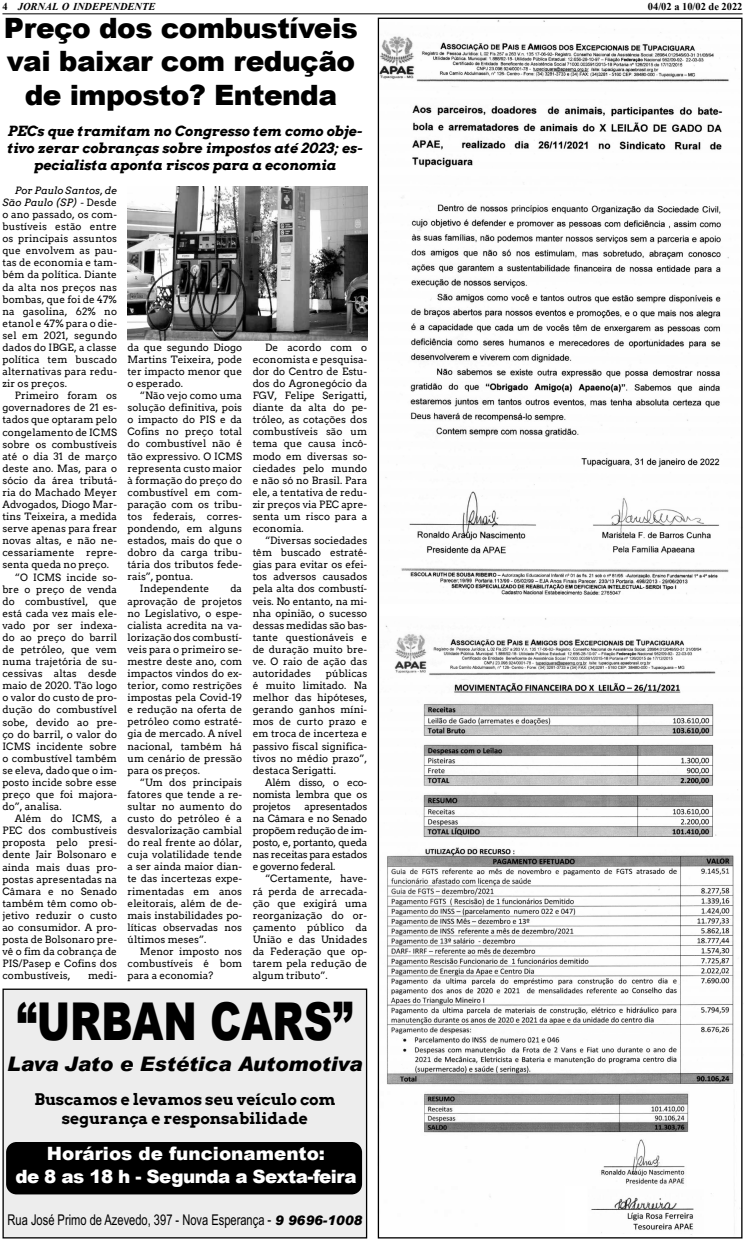
<style>
.page{position:relative;width:745px;height:1241px;background:#fff}
.page>*{position:absolute;margin:0;border:0;box-sizing:border-box;transform-origin:0 0}
.t1{font:900 52.15px "Arial";color:#000;scale:.77 1}
.t2{font:900 28px/33.6px "Arial";letter-spacing:-.02em;color:#000;text-align:center}
.t3{font:italic 900 20.04px "Arial";color:#000}
.t4{font:900 18.29px/23px "Arial";color:#fff;text-align:center}
.t5{font:700 15.66px/18.8px "Arvo";color:#000;text-align:center}
.t6{font:14.79px "Arial Th";color:#000}
.t7{font:italic 700 14px/16.8px "Arvo";color:#000;text-align:center}
.t8{font:italic 700 10.5px "Times New Roman";color:#000}
.t9{font:700 10.5px "Times New Roman";color:#000}
.t10{font:10.06px/12.1px "Arvo";color:#000;text-align:justify}
.s1{font-style:normal}
.s2{font-style:italic}
.s3{font-size:15.66px}
.s4{font-family:"Arial";font-weight:900;font-style:italic;font-size:13.04px}
</style>
<div class="page">
<hr style="left:2px;top:13px;width:740px;height:1px;background:#000">
<div style="left:3px;top:989px;width:363px;height:248px;background:#ededed"></div>
<div style="left:2px;top:988px;width:365px;height:250px;border:1px solid #000"></div>
<div style="left:6px;top:1141px;width:356px;height:53px;background:#000;border-radius:10px"></div>
<img style="left:379px;top:20px;width:357px;height:583px">
<img style="left:379px;top:616px;width:364px;height:476px">
<img style="left:570px;top:484px;width:156px;height:77px">
<img style="left:379px;top:1089px;width:361px;height:147px">
<img style="left:587px;top:1188px;width:116px;height:44px">
<div style="left:563px;top:1184px;width:24px;height:49px;background:#fff"></div>
<img style="left:127px;top:186px;width:240px;height:154px">
<p class="t8" style="left:2px;top:-1px;width:154px"><span class="s1">4</span> JORNAL O INDEPENDENTE</p>
<p class="t9" style="left:647px;top:-1px;width:96px">04/02 a 10/02 de 2022</p>
<h2 class="t2" style="left:4px;top:11px;width:355px">Preço dos combustíveis vai baixar com redução de imposto? Entenda</h2>
<h3 class="t7" style="left:7px;top:123px;width:357px">PECs que tramitam no Congresso tem como obje&shy;tivo zerar cobranças sobre impostos até 2023; es&shy;pecialista aponta riscos para a economia</h3>
<p class="t10" style="left:2px;top:184px;width:116px;text-indent:12px"><span class="s2">Por Paulo Santos, de São Paulo (SP)</span> - Desde o ano passado, os com&shy;bustíveis estão entre os principais assuntos que envolvem as pau&shy;tas de economia e tam&shy;bém da política. Diante da alta nos preços nas bombas, que foi de 47% na gasolina, 62% no etanol e 47% para o die&shy;sel em 2021, segundo dados do IBGE, a classe política tem buscado alternativas para redu&shy;zir os preços.</p>
<p class="t10" style="left:15px;top:389px;width:104px">Primeiro foram os</p>
<p class="t10" style="left:2px;top:402px;width:116px">governadores de 21 es-</p>
<p class="t10" style="left:2px;top:414px;width:116px">tados que optaram pelo</p>
<p class="t10" style="left:2px;top:426px;width:116px">congelamento de ICMS</p>
<p class="t10" style="left:2px;top:438px;width:116px">sobre os combustíveis</p>
<p class="t10" style="left:2px;top:450px;width:116px">até o dia 31 de março</p>
<p class="t10" style="left:2px;top:462px;width:116px">deste ano. Mas, para o</p>
<p class="t10" style="left:2px;top:474px;width:116px">sócio da área tributá-</p>
<p class="t10" style="left:2px;top:486px;width:116px">ria do Machado Meyer</p>
<p class="t10" style="left:2px;top:498px;width:116px">Advogados, Diogo Mar-</p>
<p class="t10" style="left:2px;top:510px;width:116px">tins Teixeira, a medida</p>
<p class="t10" style="left:2px;top:522px;width:116px">serve apenas para frear</p>
<p class="t10" style="left:2px;top:534px;width:116px">novas altas, e não ne-</p>
<p class="t10" style="left:2px;top:546px;width:116px">cessariamente repre-</p>
<p class="t10" style="left:2px;top:558px;width:108px">senta queda no preço.</p>
<p class="t10" style="left:15px;top:571px;width:104px">“O ICMS incide so-</p>
<p class="t10" style="left:2px;top:583px;width:116px">bre o preço de venda</p>
<p class="t10" style="left:2px;top:595px;width:116px">do combustível, que</p>
<p class="t10" style="left:2px;top:607px;width:116px">está cada vez mais ele-</p>
<p class="t10" style="left:2px;top:619px;width:116px">vado por ser indexa-</p>
<p class="t10" style="left:2px;top:631px;width:116px">do ao preço do barril</p>
<p class="t10" style="left:2px;top:643px;width:116px">de petróleo, que vem</p>
<p class="t10" style="left:2px;top:655px;width:116px">numa trajetória de su-</p>
<p class="t10" style="left:2px;top:667px;width:116px">cessivas altas desde</p>
<p class="t10" style="left:2px;top:679px;width:116px">maio de 2020. Tão logo</p>
<p class="t10" style="left:2px;top:691px;width:116px">o valor do custo de pro-</p>
<p class="t10" style="left:2px;top:703px;width:116px">dução do combustível</p>
<p class="t10" style="left:2px;top:715px;width:116px">sobe, devido ao pre-</p>
<p class="t10" style="left:2px;top:728px;width:116px">ço do barril, o valor do</p>
<p class="t10" style="left:2px;top:740px;width:116px">ICMS incidente sobre</p>
<p class="t10" style="left:2px;top:752px;width:116px">o combustível também</p>
<p class="t10" style="left:2px;top:764px;width:116px">se eleva, dado que o im-</p>
<p class="t10" style="left:2px;top:776px;width:116px">posto incide sobre esse</p>
<p class="t10" style="left:2px;top:788px;width:116px">preço que foi majora-</p>
<p class="t10" style="left:2px;top:800px;width:61px">do”, analisa.</p>
<p class="t10" style="left:15px;top:812px;width:104px">Além do ICMS, a</p>
<p class="t10" style="left:2px;top:824px;width:116px">PEC dos combustíveis</p>
<p class="t10" style="left:2px;top:836px;width:116px">proposta pelo presi-</p>
<p class="t10" style="left:2px;top:848px;width:116px">dente Jair Bolsonaro e</p>
<p class="t10" style="left:2px;top:860px;width:116px">ainda mais duas pro-</p>
<p class="t10" style="left:2px;top:872px;width:116px">postas apresentadas na</p>
<p class="t10" style="left:2px;top:885px;width:116px">Câmara e no Senado</p>
<p class="t10" style="left:2px;top:897px;width:116px">também têm como ob-</p>
<p class="t10" style="left:2px;top:909px;width:116px">jetivo reduzir o custo</p>
<p class="t10" style="left:2px;top:921px;width:116px">ao consumidor. A pro-</p>
<p class="t10" style="left:2px;top:933px;width:116px">posta de Bolsonaro pre-</p>
<p class="t10" style="left:2px;top:945px;width:116px">vê o fim da cobrança de</p>
<p class="t10" style="left:2px;top:957px;width:116px">PIS/Pasep e Cofins dos</p>
<p class="t10" style="left:2px;top:969px;width:70px">combustíveis,</p>
<p class="t10" style="left:88px;top:969px;width:30px">medi-</p>
<p class="t10" style="left:127px;top:341px;width:116px">da que segundo Diogo Martins Teixeira, pode ter impacto menor que o esperado.</p>
<p class="t10" style="left:140px;top:389px;width:104px">“Não vejo como uma</p>
<p class="t10" style="left:127px;top:401px;width:116px">solução definitiva, pois</p>
<p class="t10" style="left:127px;top:413px;width:116px">o impacto do PIS e da</p>
<p class="t10" style="left:127px;top:425px;width:116px">Cofins no preço total</p>
<p class="t10" style="left:127px;top:438px;width:116px">do combustível não é</p>
<p class="t10" style="left:127px;top:450px;width:116px">tão expressivo. O ICMS</p>
<p class="t10" style="left:127px;top:462px;width:116px">representa custo maior</p>
<p class="t10" style="left:127px;top:474px;width:116px">à formação do preço do</p>
<p class="t10" style="left:127px;top:486px;width:116px">combustível em com-</p>
<p class="t10" style="left:127px;top:498px;width:116px">paração com os tribu-</p>
<p class="t10" style="left:127px;top:510px;width:116px">tos federais, corres-</p>
<p class="t10" style="left:127px;top:522px;width:116px">pondendo, em alguns</p>
<p class="t10" style="left:127px;top:534px;width:116px">estados, mais do que o</p>
<p class="t10" style="left:127px;top:546px;width:116px">dobro da carga tribu-</p>
<p class="t10" style="left:127px;top:558px;width:116px">tária dos tributos fede-</p>
<p class="t10" style="left:127px;top:570px;width:67px">rais”, pontua.</p>
<p class="t10" style="left:140px;top:582px;width:71px">Independente</p>
<p class="t10" style="left:127px;top:582px;width:116px;text-indent:103px">da aprovação de projetos no Legislativo, o espe&shy;cialista acredita na va&shy;lorização dos combustí&shy;veis para o primeiro se&shy;mestre deste ano, com impactos vindos do ex&shy;terior, como restrições impostas pela Covid-19 e redução na oferta de petróleo como estraté&shy;gia de mercado. A nível nacional, também há um cenário de pressão para os preços.</p>
<p class="t10" style="left:127px;top:776px;width:116px;text-indent:12px">“Um dos principais fatores que tende a re&shy;sultar no aumento do custo do petróleo é a desvalorização cambial do real frente ao dólar, cuja volatilidade tende a ser ainda maior dian&shy;te das incertezas expe&shy;rimentadas em anos eleitorais, além de de&shy;mais instabilidades po&shy;líticas observadas nos últimos meses”.</p>
<p class="t10" style="left:127px;top:945px;width:116px;text-indent:12px">Menor imposto nos combustíveis é bom para a economia?</p>
<p class="t10" style="left:252px;top:341px;width:116px;text-indent:12px">De acordo com o economista e pesquisa&shy;dor do Centro de Estu&shy;dos do Agronegócio da FGV, Felipe Serigatti, diante da alta do pe&shy;tróleo, as cotações dos combustíveis são um tema que causa incô&shy;modo em diversas so&shy;ciedades pelo mundo e não só no Brasil. Para ele, a tentativa de redu&shy;zir preços via PEC apre&shy;senta um risco para a economia.</p>
<p class="t10" style="left:252px;top:534px;width:116px;text-indent:12px">“Diversas sociedades têm buscado estraté&shy;gias para evitar os efei&shy;tos adversos causados pela alta dos combustí&shy;veis. No entanto, na mi&shy;nha opinião, o sucesso dessas medidas são bas&shy;tante questionáveis e de duração muito bre&shy;ve. O raio de ação das autoridades</p>
<p class="t10" style="left:252px;top:667px;width:116px;text-indent:73px">públicas é muito limitado. Na melhor das hipóteses, gerando ganhos míni&shy;mos de curto prazo e em troca de incerteza e passivo fiscal significa&shy;tivos no médio prazo”, destaca Serigatti.</p>
<p class="t10" style="left:252px;top:776px;width:116px;text-indent:12px">Além disso, o eco&shy;nomista lembra que os projetos</p>
<p class="t10" style="left:252px;top:800px;width:116px;text-indent:52px">apresentados na Câmara e no Senado propõem redução de im&shy;posto, e, portanto, queda nas receitas para estados e governo federal.</p>
<p class="t10" style="left:252px;top:872px;width:116px;text-indent:12px">“Certamente, have&shy;rá perda de arrecada&shy;ção que exigirá uma reorganização do or&shy;çamento público da União e das Unidades da Federação que op&shy;tarem pela redução de algum tributo”.</p>
<h1 class="t1" style="left:17px;top:988px;width:438px">“URBAN CARS”</h1>
<h3 class="t3" style="left:7px;top:1051px;width:356px">Lava Jato e Estética Automotiva</h3>
<h3 class="t5" style="left:34px;top:1089px;width:302px">Buscamos e levamos seu veículo com segurança e responsabilidade</h3>
<h3 class="t4" style="left:15px;top:1142px;width:342px">Horários de funcionamento:<br>de 8 as 18 h - Segunda a Sexta-feira</h3>
<h3 class="t6" style="left:8px;top:1211px;width:356px">Rua José Primo de Azevedo, 397 - Nova Esperança <span class="s3">-</span> <span class="s4">9 9696-1008</span></h3>
</div>
